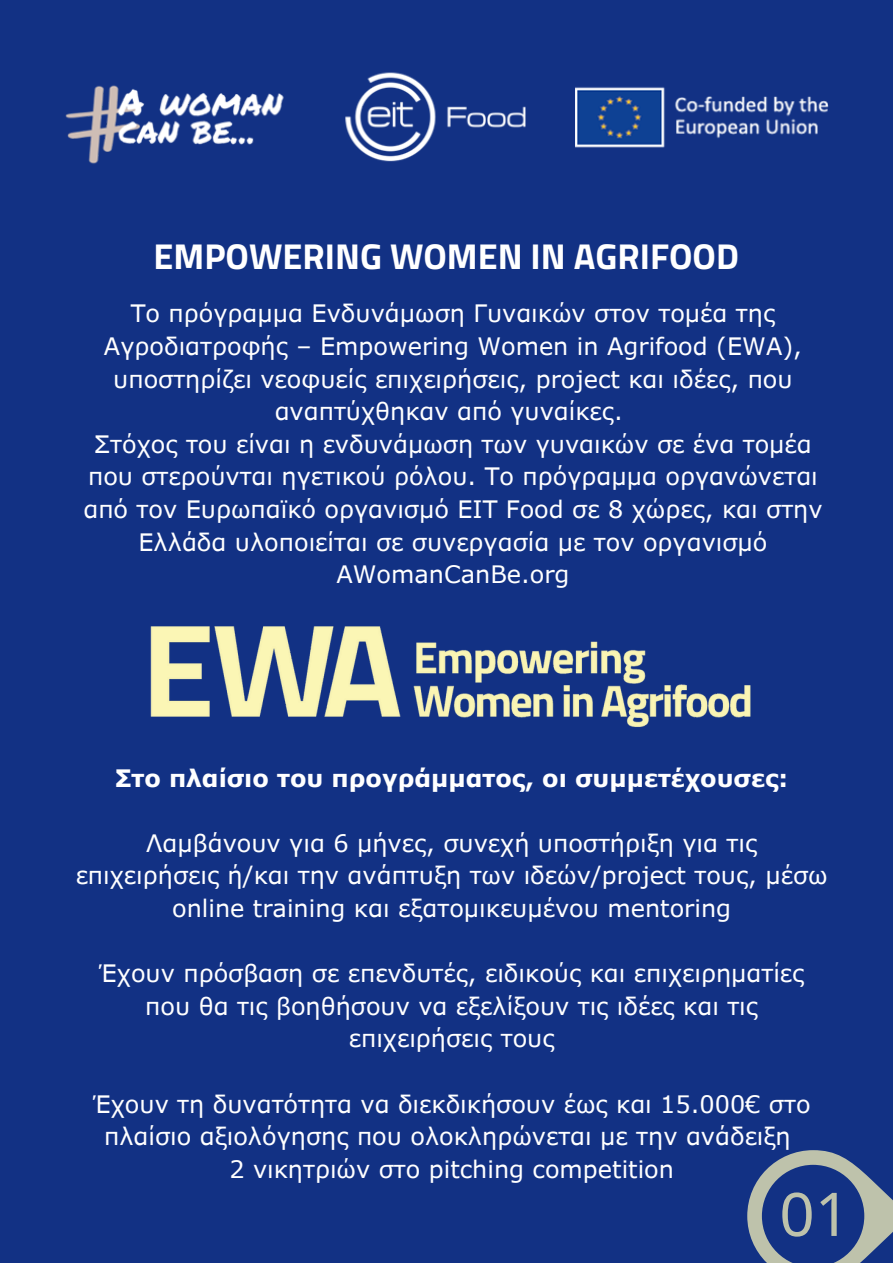
<style>
.page{position:relative;width:893px;height:1264px;background:#fff}
.page>*{position:absolute;margin:0;border:0;box-sizing:border-box;transform-origin:0 0}
.t1{font:700 36px "Titillium Web";color:#fff}
.t2{font:24px/32.5px "Verdana Pro";color:#fff;text-align:center}
.t3{font:700 24px "Verdana Pro";color:#fff}
</style>
<div class="page">
<div style="left:0;top:0;width:892px;height:1262px;background:#123184"></div>
<img style="left:65px;top:72px;width:763px;height:92px">
<img style="left:150px;top:626px;width:600px;height:101px">
<svg style="left:747px;top:1150px;width:145px;height:112px"></svg>
<p class="t1" style="left:154px;top:228px;width:587px">EMPOWERING WOMEN IN AGRIFOOD</p>
<p class="t2" style="left:104px;top:296px;width:699px">Το πρόγραμμα Ενδυνάμωση Γυναικών στον τομέα της Αγροδιατροφής – Empowering Women in Agrifood (EWA), υποστηρίζει νεοφυείς επιχειρήσεις, project και ιδέες, που αναπτύχθηκαν από γυναίκες.</p>
<p class="t2" style="left:83px;top:427px;width:740px">Στόχος του είναι η ενδυνάμωση των γυναικών σε ένα τομέα που στερούνται ηγετικού ρόλου. Το πρόγραμμα οργανώνεται από τον Ευρωπαϊκό οργανισμό ΕΙΤ Food σε 8 χώρες, και στην Ελλάδα υλοποιείται σε συνεργασία με τον οργανισμό AWomanCanBe.org</p>
<p class="t3" style="left:115px;top:762px;width:674px">Στο πλαίσιο του προγράμματος, οι συμμετέχουσες:</p>
<p class="t2" style="left:76px;top:826px;width:753px">Λαμβάνουν για 6 μήνες, συνεχή υποστήριξη για τις επιχειρήσεις ή/και την ανάπτυξη των ιδεών/project τους, μέσω online training και εξατομικευμένου mentoring</p>
<p class="t2" style="left:99px;top:956px;width:707px">Έχουν πρόσβαση σε επενδυτές, ειδικούς και επιχειρηματίες που θα τις βοηθήσουν να εξελίξουν τις ιδέες και τις επιχειρήσεις τους</p>
<p class="t2" style="left:93px;top:1086px;width:719px">Έχουν τη δυνατότητα να διεκδικήσουν έως και 15.000€ στο πλαίσιο αξιολόγησης που ολοκληρώνεται με την ανάδειξη</p>
<p class="t2" style="left:229px;top:1152px;width:446px">2 νικητριών στο pitching competition</p>
</div>
